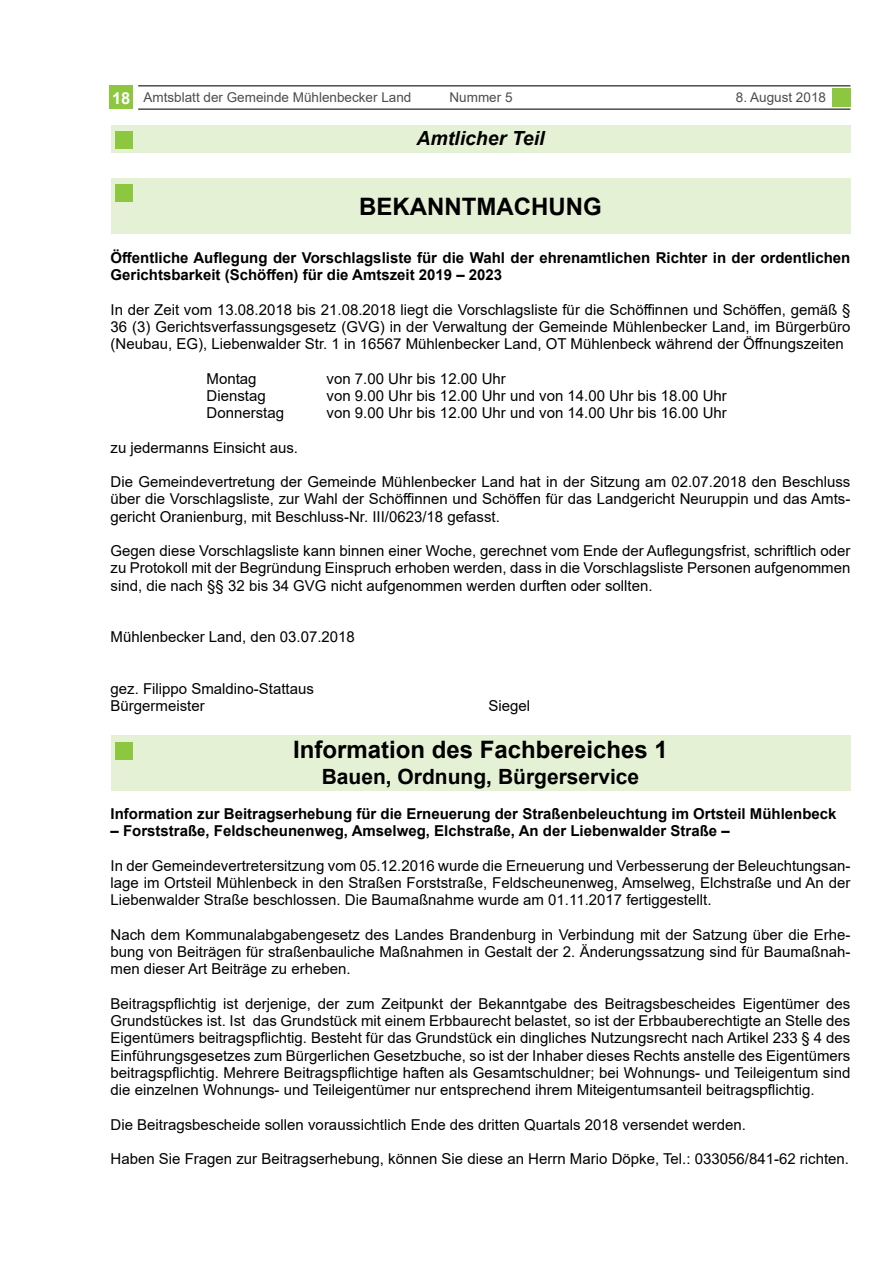
<style>
.page{position:relative;width:893px;height:1263px;background:#fff}
.page>*{position:absolute;margin:0;border:0;box-sizing:border-box;transform-origin:0 0}
.t1{font:700 24px "Arial";color:#000}
.t2{font:700 21px "Arial";color:#000}
.t3{font:italic 700 19.5px "Arial";color:#000}
.t4{font:15px/17.2px "Arial";color:#000;text-align:justify}
.t5{font:700 15px/17.2px "Arial";color:#000}
.t6{font:13.5px "Arial";color:#4d4d4f}
.s1{font-weight:700;font-size:16.5px;color:#fff}
</style>
<div class="page">
<div style="left:111px;top:125px;width:739px;height:28px;background:#e5f1d4"></div>
<div style="left:832px;top:89px;width:18px;height:18px;background:#8dc63f"></div>
<div style="left:109px;top:85px;width:24px;height:23px;background:#8dc63f"></div>
<hr style="left:138px;top:85px;width:712px;height:2px;background:#4d4d4f">
<hr style="left:138px;top:108px;width:712px;height:2px;background:#4d4d4f">
<div style="left:115px;top:132px;width:18px;height:17px;background:#8dc63f"></div>
<div style="left:111px;top:179px;width:739px;height:55px;background:#e5f1d4"></div>
<div style="left:115px;top:185px;width:17px;height:17px;background:#8dc63f"></div>
<div style="left:111px;top:736px;width:739px;height:55px;background:#e5f1d4"></div>
<div style="left:115px;top:742px;width:17px;height:17px;background:#8dc63f"></div>
<p class="t6" style="left:112px;top:88px;width:301px"><span class="s1">18</span> Amtsblatt der Gemeinde Mühlenbecker Land</p>
<p class="t6" style="left:449px;top:88px;width:65px">Nummer 5</p>
<p class="t6" style="left:736px;top:88px;width:92px">8. August 2018</p>
<h3 class="t3" style="left:416px;top:125px;width:130px">Amtlicher Teil</h3>
<h1 class="t1" style="left:359px;top:190px;width:244px">BEKANNTMACHUNG</h1>
<p class="t5" style="left:111px;top:249px;width:741px">Öffentliche Auflegung der Vorschlagsliste für die Wahl der ehrenamtlichen Richter in der ordentlichen<br>Gerichtsbarkeit (Schöffen) für die Amtszeit 2019 – 2023</p>
<p class="t4" style="left:111px;top:301px;width:741px">In der Zeit vom 13.08.2018 bis 21.08.2018 liegt die Vorschlagsliste für die Schöffinnen und Schöffen, gemäß § 36 (3) Gerichtsverfassungsgesetz (GVG) in der Verwaltung der Gemeinde Mühlenbecker Land, im Bürgerbüro (Neubau, EG), Liebenwalder Str. 1 in 16567 Mühlenbecker Land, OT Mühlenbeck während der Öffnungszeiten</p>
<p class="t4" style="left:207px;top:370px;width:52px">Montag</p>
<p class="t4" style="left:327px;top:370px;width:181px">von 7.00 Uhr bis 12.00 Uhr</p>
<p class="t4" style="left:207px;top:387px;width:61px">Dienstag</p>
<p class="t4" style="left:327px;top:387px;width:402px">von 9.00 Uhr bis 12.00 Uhr und von 14.00 Uhr bis 18.00 Uhr</p>
<p class="t4" style="left:207px;top:404px;width:79px">Donnerstag</p>
<p class="t4" style="left:327px;top:404px;width:402px">von 9.00 Uhr bis 12.00 Uhr und von 14.00 Uhr bis 16.00 Uhr</p>
<p class="t4" style="left:111px;top:439px;width:189px">zu jedermanns Einsicht aus.</p>
<p class="t4" style="left:111px;top:473px;width:741px">Die Gemeindevertretung der Gemeinde Mühlenbecker Land hat in der Sitzung am 02.07.2018 den Beschluss über die Vorschlagsliste, zur Wahl der Schöffinnen und Schöffen für das Landgericht Neuruppin und das Amts&shy;gericht Oranienburg, mit Beschluss-Nr. III/0623/18 gefasst.</p>
<p class="t4" style="left:111px;top:542px;width:741px">Gegen diese Vorschlagsliste kann binnen einer Woche, gerechnet vom Ende der Auflegungsfrist, schriftlich oder zu Protokoll mit der Begründung Einspruch erhoben werden, dass in die Vorschlagsliste Personen aufgenommen sind, die nach §§ 32 bis 34 GVG nicht aufgenommen werden durften oder sollten.</p>
<p class="t4" style="left:111px;top:628px;width:246px">Mühlenbecker Land, den 03.07.2018</p>
<p class="t4" style="left:111px;top:680px;width:205px">gez. Filippo Smaldino-Stattaus<br>Bürgermeister</p>
<p class="t4" style="left:489px;top:697px;width:43px">Siegel</p>
<h1 class="t1" style="left:293px;top:733px;width:376px">Information des Fachbereiches 1</h1>
<h2 class="t2" style="left:322px;top:761px;width:319px">Bauen, Ordnung, Bürgerservice</h2>
<p class="t5" style="left:111px;top:805px;width:727px">Information zur Beitragserhebung für die Erneuerung der Straßenbeleuchtung im Ortsteil Mühlenbeck</p>
<p class="t5" style="left:111px;top:823px;width:621px">– Forststraße, Feldscheunenweg, Amselweg, Elchstraße, An der Liebenwalder Straße –</p>
<p class="t4" style="left:111px;top:857px;width:741px">In der Gemeindevertretersitzung vom 05.12.2016 wurde die Erneuerung und Verbesserung der Beleuchtungsan&shy;lage im Ortsteil Mühlenbeck in den Straßen Forststraße, Feldscheunenweg, Amselweg, Elchstraße und An der Liebenwalder Straße beschlossen. Die Baumaßnahme wurde am 01.11.2017 fertiggestellt.</p>
<p class="t4" style="left:111px;top:926px;width:741px">Nach dem Kommunalabgabengesetz des Landes Brandenburg in Verbindung mit der Satzung über die Erhe&shy;bung von Beiträgen für straßenbauliche Maßnahmen in Gestalt der 2. Änderungssatzung sind für Baumaßnah&shy;men dieser Art Beiträge zu erheben.</p>
<p class="t4" style="left:111px;top:995px;width:741px">Beitragspflichtig ist derjenige, der zum Zeitpunkt der Bekanntgabe des Beitragsbescheides Eigentümer des Grundstückes ist. Ist das Grundstück mit einem Erbbaurecht belastet, so ist der Erbbauberechtigte an Stelle des Eigentümers beitragspflichtig. Besteht für das Grundstück ein dingliches Nutzungsrecht nach Artikel 233 § 4 des Einführungsgesetzes zum Bürgerlichen Gesetzbuche, so ist der Inhaber dieses Rechts anstelle des Eigentümers beitragspflichtig. Mehrere Beitragspflichtige haften als Gesamtschuldner; bei Wohnungs- und Teileigentum sind die einzelnen Wohnungs- und Teileigentümer nur entsprechend ihrem Miteigentumsanteil beitragspflichtig.</p>
<p class="t4" style="left:111px;top:1116px;width:637px">Die Beitragsbescheide sollen voraussichtlich Ende des dritten Quartals 2018 versendet werden.</p>
<p class="t4" style="left:111px;top:1150px;width:740px">Haben Sie Fragen zur Beitragserhebung, können Sie diese an Herrn Mario Döpke, Tel.: 033056/841-62 richten.</p>
</div>
